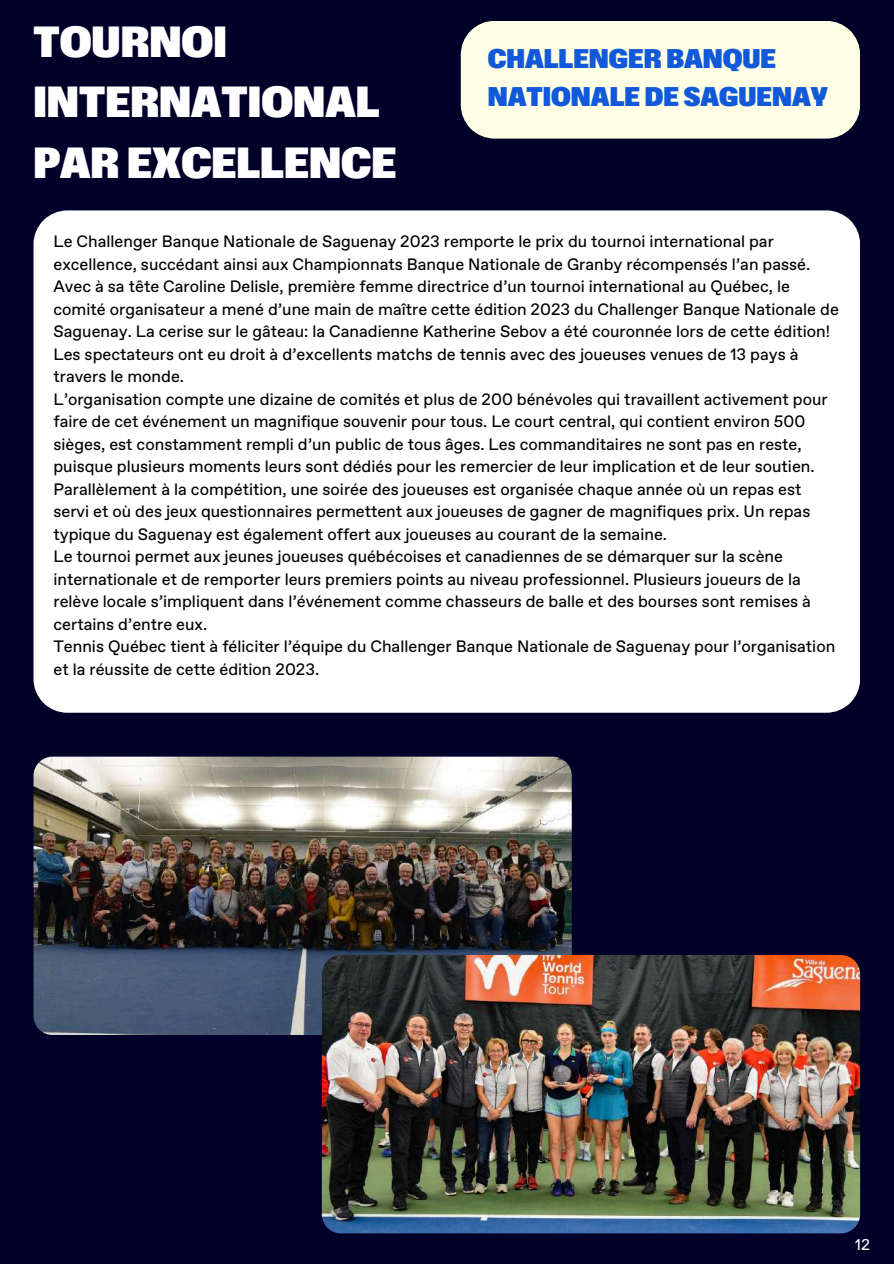
<style>
.page{position:relative;width:894px;height:1264px;background:#fff}
.page>*{position:absolute;margin:0;border:0;box-sizing:border-box;transform-origin:0 0}
.t1{font:semi-condensed 43.5px/60.8px "ABC Gravity";color:#fff}
.t2{font:semi-condensed 27px/37.2px "ABC Gravity";color:#1259da}
.t3{font:16.5px/22.5px "ABC Favorit";color:#000}
.t4{font:15.6px "ABC Favorit";color:#faf9f8}
</style>
<div class="page">
<div style="left:0;top:0;width:893px;height:1263px;background:#000029"></div>
<div style="left:33px;top:210px;width:826px;height:502px;background:#fff"></div>
<div style="left:460px;top:21px;width:399px;height:118px;background:#ffffe5"></div>
<img style="left:33px;top:756px;width:538px;height:278px">
<img style="left:322px;top:955px;width:537px;height:278px">
<h1 class="t1" style="left:33px;top:14px;width:364px">TOURNOI<br>INTERNATIONAL<br>PAR EXCELLENCE</h1>
<h2 class="t2" style="left:487px;top:42px;width:342px">CHALLENGER BANQUE<br>NATIONALE DE SAGUENAY</h2>
<p class="t3" style="left:53px;top:230px;width:786px">Le Challenger Banque Nationale de Saguenay 2023 remporte le prix du tournoi international par excellence, succédant ainsi aux Championnats Banque Nationale de Granby récompensés l’an passé.<br>Avec à sa tête Caroline Delisle, première femme directrice d’un tournoi international au Québec, le comité organisateur a mené d’une main de maître cette édition 2023 du Challenger Banque Nationale de Saguenay. La cerise sur le gâteau: la Canadienne Katherine Sebov a été couronnée lors de cette édition!<br>Les spectateurs ont eu droit à d’excellents matchs de tennis avec des joueuses venues de 13 pays à travers le monde.<br>L’organisation compte une dizaine de comités et plus de 200 bénévoles qui travaillent activement pour faire de cet événement un magnifique souvenir pour tous. Le court central, qui contient environ 500 sièges, est constamment rempli d’un public de tous âges. Les commanditaires ne sont pas en reste, puisque plusieurs moments leurs sont dédiés pour les remercier de leur implication et de leur soutien.<br>Parallèlement à la compétition, une soirée des joueuses est organisée chaque année où un repas est servi et où des jeux questionnaires permettent aux joueuses de gagner de magnifiques prix. Un repas typique du Saguenay est également offert aux joueuses au courant de la semaine.<br>Le tournoi permet aux jeunes joueuses québécoises et canadiennes de se démarquer sur la scène internationale et de remporter leurs premiers points au niveau professionnel. Plusieurs joueurs de la relève locale s’impliquent dans l’événement comme chasseurs de balle et des bourses sont remises à certains d’entre eux.<br>Tennis Québec tient à féliciter l’équipe du Challenger Banque Nationale de Saguenay pour l’organisation et la réussite de cette édition 2023.</p>
<p class="t4" style="left:854px;top:1233px;width:16px">12</p>
</div>
